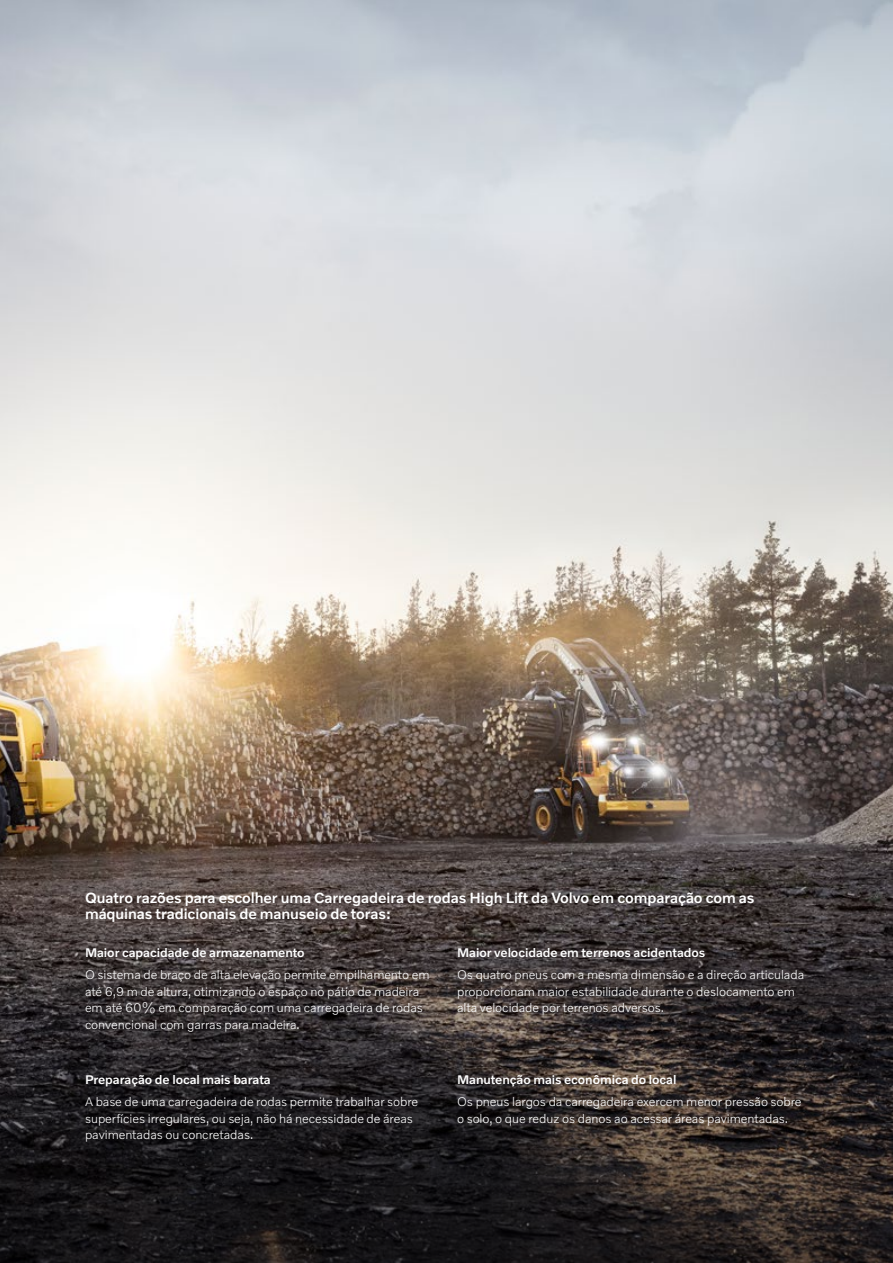
<style>
.page{position:relative;width:893px;height:1263px;background:#fff}
.page>*{position:absolute;margin:0;border:0;box-sizing:border-box;transform-origin:0 0}
.t1{font:500 15px/16.5px "Volvo Novum";letter-spacing:-.005em;color:#fff}
.t2{font:300 12.75px/16.5px "Volvo Novum";letter-spacing:-.005em;color:#fff}
.t3{font:500 12.75px "Volvo Novum";letter-spacing:-.005em;color:#fff}
</style>
<div class="page">
<img style="left:0;top:0;width:893px;height:759px">
<svg style="left:0;top:759px;width:893px;height:504px;background:#3d3532"></svg>
<p class="t1" style="left:85px;top:888px;width:671px">Quatro razões para escolher uma Carregadeira de rodas High Lift da Volvo em comparação com as máquinas tradicionais de manuseio de toras:</p>
<p class="t3" style="left:85px;top:944px;width:221px">Maior capacidade de armazenamento</p>
<p class="t2" style="left:85px;top:966px;width:346px">O sistema de braço de alta elevação permite empilhamento em até 6,9 m de altura, otimizando o espaço no pátio de madeira em até 60% em comparação com uma carregadeira de rodas convencional com garras para madeira.</p>
<p class="t3" style="left:457px;top:944px;width:250px">Maior velocidade em terrenos acidentados</p>
<p class="t2" style="left:457px;top:966px;width:349px">Os quatro pneus com a mesma dimensão e a direção articulada proporcionam maior estabilidade durante o deslocamento em alta velocidade por terrenos adversos.</p>
<p class="t3" style="left:85px;top:1071px;width:187px">Preparação de local mais barata</p>
<p class="t2" style="left:85px;top:1093px;width:335px">A base de uma carregadeira de rodas permite trabalhar sobre superfícies irregulares, ou seja, não há necessidade de áreas pavimentadas ou concretadas.</p>
<p class="t3" style="left:457px;top:1071px;width:221px">Manutenção mais econômica do local</p>
<p class="t2" style="left:457px;top:1093px;width:346px">Os pneus largos da carregadeira exercem menor pressão sobre o solo, o que reduz os danos ao acessar áreas pavimentadas.</p>
</div>
